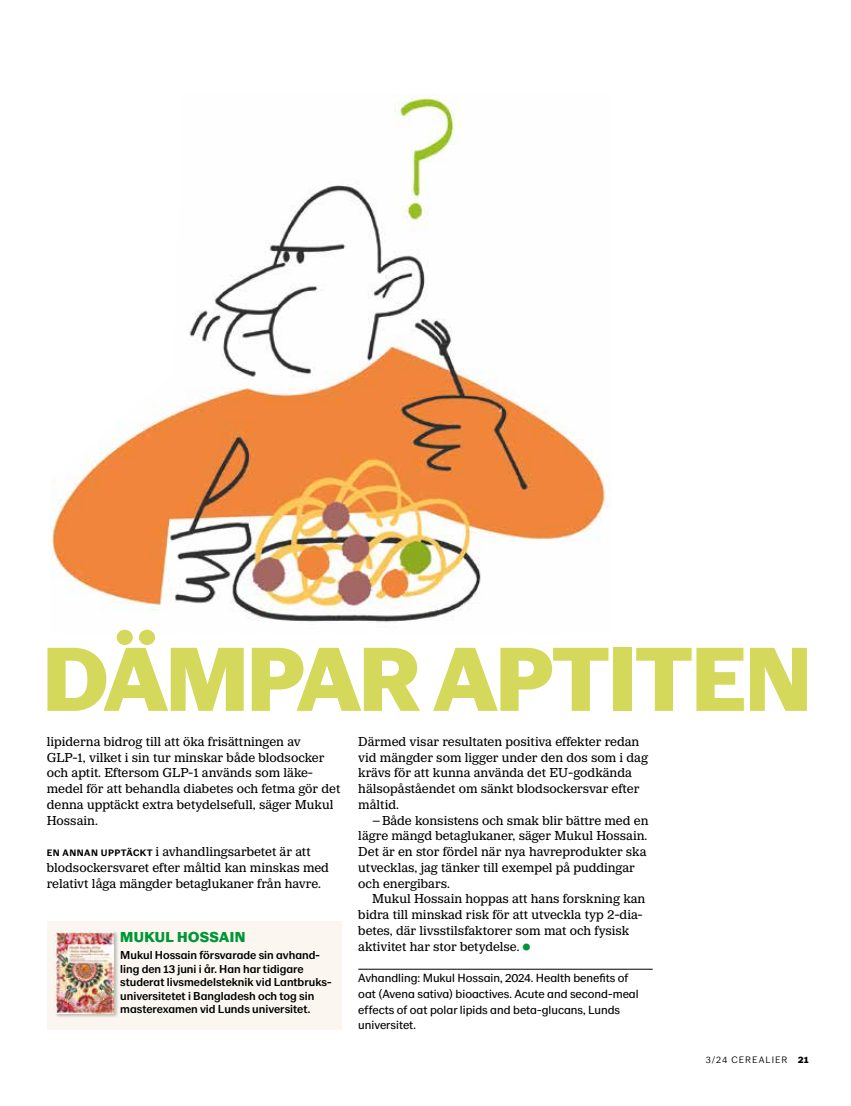
<style>
.page{position:relative;width:851px;height:1106px;background:#fff}
.page>*{position:absolute;margin:0;border:0;box-sizing:border-box;transform-origin:0 0}
.t1{font:900 94.5px "LM Sans 201902";letter-spacing:-.025em;color:#d4d85b}
.t2{font:900 15px "LM Sans 201902";letter-spacing:.025em;color:#009636}
.t3{font:13.5px/15.8px "LM Serif";color:#000}
.t4{font:12.3px/15.8px "LM Sans 201902";color:#000}
.t5{font:500 12px/13.5px "LM Sans 201902";color:#000}
.t6{font:300 9.75px "LM Sans 201902";letter-spacing:.105em;color:#000}
.s1{font-family:"LM Sans 201902";font-weight:700;font-size:9.75px}
.s2{font-weight:900}
</style>
<div class="page">
<img style="left:50px;top:94px;width:560px;height:529px">
<hr style="left:358px;top:969px;width:294px;height:1px;background:#000">
<div style="left:47px;top:921px;width:294px;height:108px;background:#fbf7f0"></div>
<div style="left:55px;top:930px;width:64px;height:88px;background:#000;opacity:.25"></div>
<img style="left:56px;top:931px;width:58px;height:82px">
<h1 class="t1" style="left:42px;top:622px;width:771px">DÄMPAR APTITEN</h1>
<p class="t3" style="left:47px;top:733px;width:295px">lipiderna bidrog till att öka frisättningen av GLP-1, vilket i sin tur minskar både blodsocker och aptit. Eftersom GLP-1 används som läke&shy;medel för att behandla diabetes och fetma gör det denna upptäckt extra betydelsefull, säger Mukul Hossain.</p>
<p class="t3" style="left:47px;top:843px;width:284px"><span class="s1">EN ANNAN UPPTÄCKT</span> i avhandlingsarbetet är att blodsockersvaret efter måltid kan minskas med relativt låga mängder betaglukaner från havre.</p>
<p class="t2" style="left:120px;top:927px;width:127px">MUKUL HOSSAIN</p>
<p class="t5" style="left:120px;top:948px;width:213px">Mukul Hossain försvarade sin avhand&shy;ling den 13 juni i år. Han har tidigare studerat livsmedelsteknik vid Lantbruks&shy;universitetet i Bangladesh och tog sin masterexamen vid Lunds universitet.</p>
<p class="t3" style="left:358px;top:733px;width:291px">Därmed visar resultaten positiva effekter redan vid mängder som ligger under den dos som i dag krävs för att kunna använda det EU-godkända hälsopåståendet om sänkt blodsockersvar efter måltid.</p>
<p class="t3" style="left:358px;top:812px;width:292px;text-indent:14px">–Både konsistens och smak blir bättre med en lägre mängd betaglukaner, säger Mukul Hossain.<br>Det är en stor fördel när nya havreprodukter ska utvecklas, jag tänker till exempel på puddingar och energibars.</p>
<p class="t3" style="left:358px;top:891px;width:288px;text-indent:14px">Mukul Hossain hoppas att hans forskning kan bidra till minskad risk för att utveckla typ 2-dia&shy;betes, där livsstilsfaktorer som mat och fysisk aktivitet har stor betydelse.</p>
<p class="t4" style="left:358px;top:970px;width:282px">Avhandling: Mukul Hossain, 2024. Health benefits of oat (Avena sativa) bioactives. Acute and second-meal effects of oat polar lipids and beta-glucans, Lunds universitet.</p>
<p class="t6" style="left:705px;top:1054px;width:104px">3/24 CEREALIER <span class="s2">21</span></p>
</div>
